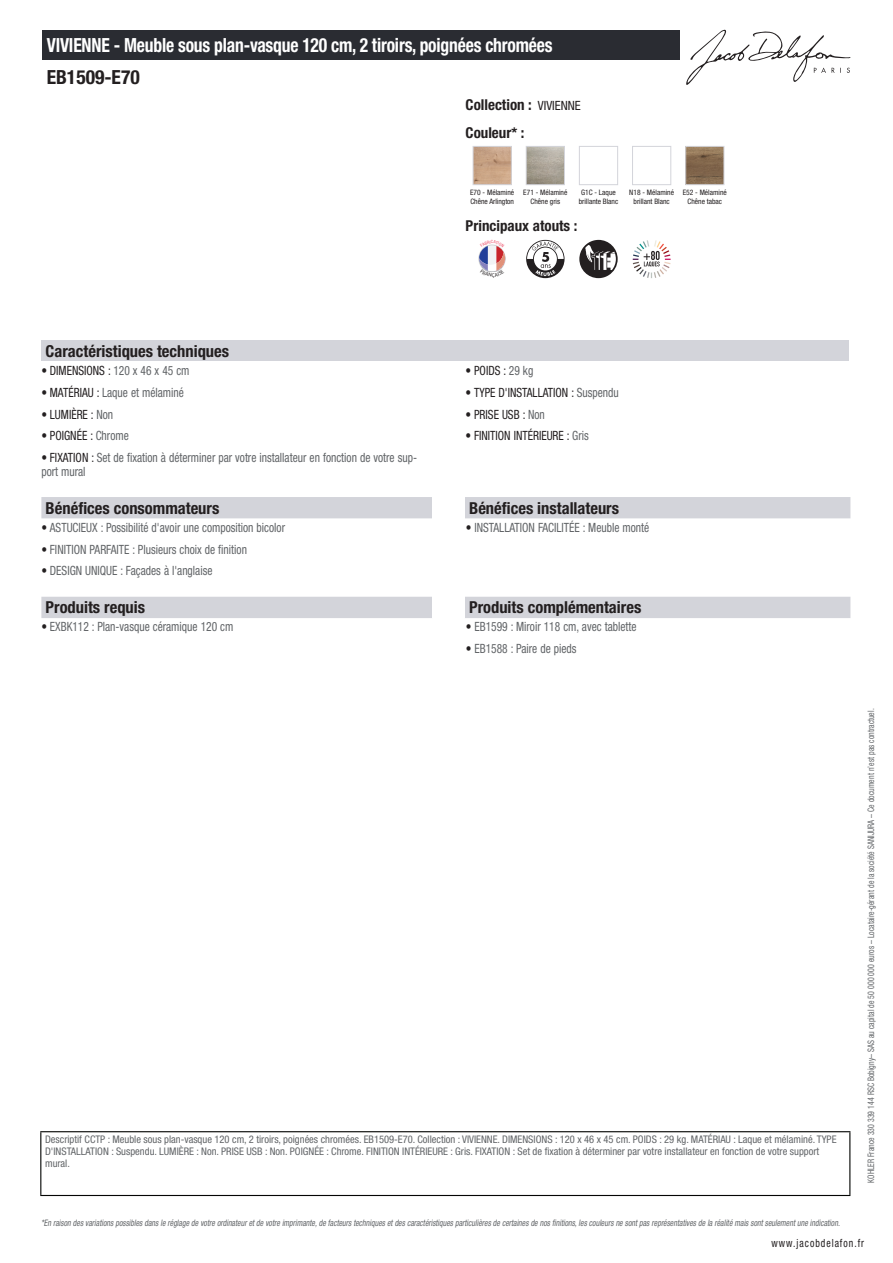
<style>
.page{position:relative;width:893px;height:1263px;background:#fff}
.page>*{position:absolute;margin:0;border:0;box-sizing:border-box;transform-origin:0 0}
.t1{font:700 condensed 19.5px "Helvetica Neue LT Std";letter-spacing:-.01em;color:#fff;scale:.9 1}
.t2{font:700 condensed 19.5px "Helvetica Neue LT Std";color:#231f20}
.t3{font:700 condensed 16.5px "Helvetica Neue LT Std";color:#231f20}
.t4{font:700 condensed 15px/27.8px "Helvetica Neue LT Std";color:#231f20}
.t5{font:condensed 12.75px/13.5px "Helvetica Neue LT Std";color:#626568;scale:.9 1}
.t6{font:condensed 12.75px "Helvetica Neue LT Std";color:#231f20;scale:.9 1}
.t7{font:condensed 11.25px "Helvetica Neue LT Std";letter-spacing:.1em;color:#231f20;scale:.87 1}
.t8{font:condensed 10.5px/12px "Helvetica Neue LT Std";color:#626568}
.t9{font:italic condensed 9px "Helvetica Neue LT Std";color:#626568;scale:.87 1}
.t10{font:condensed 9px "Helvetica Neue LT Std";color:#626568;scale:.87 1}
.t11{font:condensed 7.5px/9px "Helvetica Neue LT Std";color:#231f20;text-align:center}
.s1{font-weight:400;font-size:12.75px}
.s2{color:#626568}
.s3{color:#231f20}
</style>
<div class="page">
<svg style="left:686px;top:30px;width:164px;height:55px"></svg>
<img style="left:475px;top:148px;width:35px;height:35px">
<div style="left:473px;top:146px;width:39px;height:39px;border:1px solid #d3d4da"></div>
<img style="left:528px;top:148px;width:35px;height:35px">
<div style="left:526px;top:146px;width:39px;height:39px;border:1px solid #d3d4da"></div>
<div style="left:579px;top:146px;width:39px;height:39px;border:1px solid #d3d4da"></div>
<div style="left:632px;top:146px;width:39px;height:39px;border:1px solid #d3d4da"></div>
<img style="left:687px;top:148px;width:35px;height:35px">
<div style="left:685px;top:146px;width:39px;height:39px;border:1px solid #d3d4da"></div>
<svg style="left:526px;top:240px;width:39px;height:38px"></svg>
<svg style="left:579px;top:240px;width:39px;height:38px"></svg>
<svg style="left:633px;top:240px;width:38px;height:38px"></svg>
<div style="left:41px;top:340px;width:808px;height:21px;background:#d3d4da"></div>
<div style="left:41px;top:497px;width:809px;height:21px;background:#d3d4da"></div>
<div style="left:432px;top:497px;width:33px;height:21px;background:#fff"></div>
<div style="left:41px;top:597px;width:809px;height:21px;background:#d3d4da"></div>
<div style="left:432px;top:597px;width:33px;height:21px;background:#fff"></div>
<div style="left:43px;top:30px;width:637px;height:30px;background:#2a2c32"></div>
<hr style="left:40px;top:1131px;width:810px;height:1px;background:#040503">
<hr style="left:40px;top:1132px;width:1px;height:63px;background:#040503">
<hr style="left:849px;top:1132px;width:1px;height:63px;background:#040503">
<hr style="left:40px;top:1195px;width:810px;height:1px;background:#040503">
<svg style="left:479px;top:244px;width:26px;height:28px"></svg>
<h1 class="t1" style="left:47px;top:33px;width:564px">VIVIENNE - Meuble sous plan-vasque 120 cm, 2 tiroirs, poignées chromées</h1>
<h1 class="t2" style="left:47px;top:65px;width:94px">EB1509-E70</h1>
<p class="t4" style="left:466px;top:90px;width:117px">Collection : <span class="s1">VIVIENNE<br></span>Couleur* :</p>
<p class="t11" style="left:470px;top:187px;width:46px;text-align:left">E70 - Mélaminé<br>Chêne Arlington</p>
<p class="t11" style="left:523px;top:187px;width:46px">E71 - Mélaminé<br>Chêne gris</p>
<p class="t11" style="left:579px;top:187px;width:41px">G1C - Laque brillante Blanc</p>
<p class="t11" style="left:629px;top:187px;width:46px">N18 - Mélaminé brillant Blanc</p>
<p class="t11" style="left:683px;top:187px;width:46px">E52 - Mélaminé<br>Chêne tabac</p>
<p class="t4" style="left:466px;top:212px;width:113px">Principaux atouts :</p>
<p class="t3" style="left:46px;top:341px;width:185px">Caractéristiques techniques</p>
<p class="t6" style="left:41px;top:363px;width:166px">• DIMENSIONS : <span class="s2">120 x 46 x 45 cm</span></p>
<p class="t6" style="left:466px;top:363px;width:77px">• POIDS : <span class="s2">29 kg</span></p>
<p class="t5" style="left:41px;top:385px;width:160px"><span class="s3">• MATÉRIAU :</span> Laque et mélaminé</p>
<p class="t6" style="left:466px;top:385px;width:172px">• TYPE D'INSTALLATION : <span class="s2">Suspendu</span></p>
<p class="t6" style="left:41px;top:407px;width:81px">• LUMIÈRE : <span class="s2">Non</span></p>
<p class="t6" style="left:466px;top:407px;width:90px">• PRISE USB : <span class="s2">Non</span></p>
<p class="t6" style="left:41px;top:428px;width:99px">• POIGNÉE : <span class="s2">Chrome</span></p>
<p class="t6" style="left:466px;top:428px;width:138px">• FINITION INTÉRIEURE : <span class="s2">Gris</span></p>
<p class="t5" style="left:41px;top:451px;width:419px"><span class="s3">• FIXATION :</span> Set de fixation à déterminer par votre installateur en fonction de votre sup&shy;port mural</p>
<p class="t3" style="left:46px;top:498px;width:175px">Bénéfices consommateurs</p>
<p class="t3" style="left:469px;top:498px;width:151px">Bénéfices installateurs</p>
<p class="t5" style="left:41px;top:520px;width:272px"><span class="s3">•</span> ASTUCIEUX : Possibilité d'avoir une composition bicolor</p>
<p class="t5" style="left:466px;top:520px;width:205px"><span class="s3">•</span> INSTALLATION FACILITÉE : Meuble monté</p>
<p class="t5" style="left:41px;top:542px;width:230px"><span class="s3">•</span> FINITION PARFAITE : Plusieurs choix de finition</p>
<p class="t5" style="left:41px;top:564px;width:192px"><span class="s3">•</span> DESIGN UNIQUE : Façades à l'anglaise</p>
<p class="t3" style="left:46px;top:597px;width:101px">Produits requis</p>
<p class="t3" style="left:469px;top:597px;width:174px">Produits complémentaires</p>
<p class="t5" style="left:41px;top:620px;width:215px"><span class="s3">•</span> EXBK112 : Plan-vasque céramique 120 cm</p>
<p class="t5" style="left:466px;top:620px;width:191px"><span class="s3">•</span> EB1599 : Miroir 118 cm, avec tablette</p>
<p class="t5" style="left:466px;top:642px;width:124px"><span class="s3">•</span> EB1588 : Paire de pieds</p>
<p class="t8" style="left:45px;top:1134px;width:793px">Descriptif CCTP : Meuble sous plan-vasque 120 cm, 2 tiroirs, poignées chromées. EB1509-E70. Collection : VIVIENNE. DIMENSIONS : 120 x 46 x 45 cm. POIDS : 29 kg. MATÉRIAU : Laque et mélaminé. TYPE<br>D'INSTALLATION : Suspendu. LUMIÈRE : Non. PRISE USB : Non. POIGNÉE : Chrome. FINITION INTÉRIEURE : Gris. FIXATION : Set de fixation à déterminer par votre installateur en fonction de votre support mural.</p>
<p class="t10" style="left:866px;top:1183px;width:547px;rotate:-90deg">KOHLER France 330 339 144 RSC Bobigny– SAS au capital de 50 000 000 euros – Locataire-gérant de la société SANIJURA – Ce document n’est pas contractuel.</p>
<p class="t9" style="left:41px;top:1217px;width:922px">*En raison desvariationspossiblesdansle réglage de votre ordinateuretde votre imprimante,de facteurstechniquesetdescaractéristiquesparticulièresde certainesde nosfinitions,lescouleursne sontpasreprésentativesde la réalité maissontseulementune indication.</p>
<p class="t7" style="left:772px;top:1237px;width:108px">www.jacobdelafon.fr</p>
</div>
